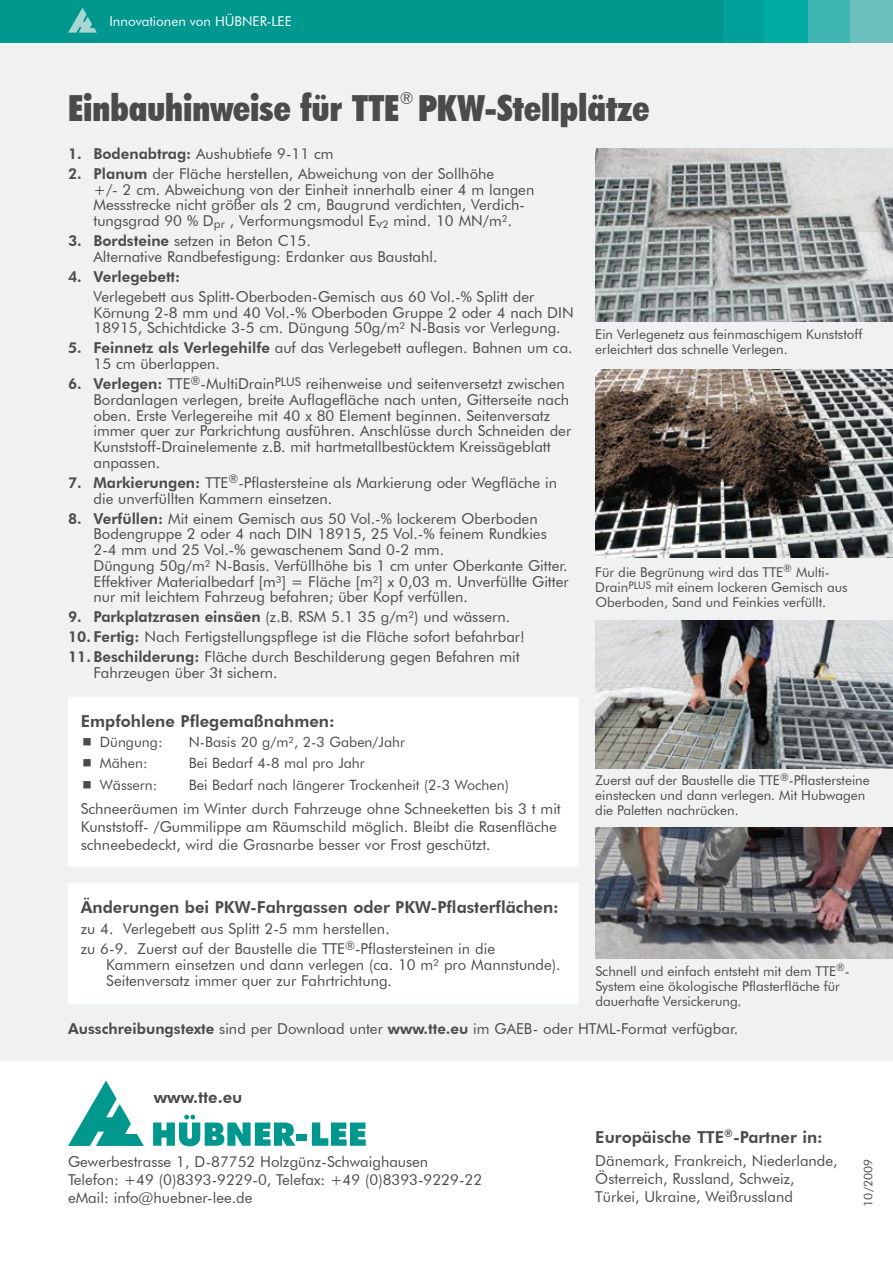
<style>
.page{position:relative;width:893px;height:1263px;background:#fff}
.page>*{position:absolute;margin:0;border:0;box-sizing:border-box;transform-origin:0 0}
.t1{font:900 condensed 36px "Futura BT";color:#4b4b4d}
.t2{font:800 16.5px "Futura BT";color:#4b4b4d}
.t3{font:16.5px "Futura BT";color:#4b4b4d}
.t4{font:15px/15.8px "Futura BT";color:#4b4b4d}
.t5{font:800 15px "Futura BT";color:#4b4b4d}
.t6{font:14.25px "Futura BT";color:#4b4b4d}
.t7{font:13.5px/15px "Futura BT";color:#4b4b4d}
.t8{font:13.5px "Futura BT";color:#fff}
.t9{font:12px "Futura BT";color:#4b4b4d}
.s1{font-weight:800}
</style>
<div class="page">
<div style="left:0;top:43px;width:893px;height:1139px;background:#f0f1f1"></div>
<div style="left:0;top:1060px;width:893px;height:184px;background:#fff"></div>
<div style="left:0;top:0;width:893px;height:43px;background:#00978f"></div>
<svg style="left:68px;top:8px;width:29px;height:25px"></svg>
<div style="left:723px;top:0;width:42px;height:43px;background:#00a19a"></div>
<div style="left:765px;top:0;width:43px;height:43px;background:#00aba4"></div>
<div style="left:808px;top:0;width:42px;height:43px;background:#3eb5b0"></div>
<div style="left:850px;top:0;width:43px;height:43px;background:#69c0bb"></div>
<img style="left:595px;top:149px;width:298px;height:173px">
<img style="left:595px;top:620px;width:298px;height:148px">
<img style="left:595px;top:827px;width:298px;height:132px">
<img style="left:595px;top:369px;width:298px;height:189px">
<div style="left:68px;top:697px;width:510px;height:170px;background:#fff"></div>
<div style="left:68px;top:884px;width:510px;height:120px;background:#fff"></div>
<svg style="left:68px;top:1080px;width:76px;height:66px"></svg>
<svg style="left:153px;top:1115px;width:142px;height:31px"></svg>
<div style="left:296px;top:1134px;width:11px;height:7px;background:#00978f"></div>
<svg style="left:312px;top:1122px;width:54px;height:24px"></svg>
<p class="t8" style="left:109px;top:13px;width:184px">Innovationen von HÜBNER-LEE</p>
<h1 class="t1" style="left:68px;top:86px;width:333px">Einbauhinweise für TTE</h1>
<p class="t3" style="left:400px;top:89px;width:15px">®</p>
<h1 class="t1" style="left:418px;top:86px;width:233px">PKW-Stellplätze</h1>
<p class="t4" style="left:68px;top:145px;width:267px"><span class="s1">1. Bodenabtrag:</span> Aushubtiefe 9-11 cm</p>
<p class="t4" style="left:94px;top:165px;width:442px;text-indent:-25px"><span class="s1">2. Planum</span> der Fläche herstellen, Abweichung von der Sollhöhe<br>+/- 2 cm. Abweichung von der Einheit innerhalb einer 4 m langen Messstrecke nicht größer als 2 cm, Baugrund verdichten, Verdich&shy;tungsgrad 90 % D<sub>pr</sub> , Verformungsmodul E<sub>v</sub><sub>2</sub> mind. 10 MN/m².</p>
<p class="t4" style="left:94px;top:233px;width:345px;text-indent:-26px"><span class="s1">3. Bordsteine</span> setzen in Beton C15.<br>Alternative Randbefestigung: Erdanker aus Baustahl.</p>
<p class="t5" style="left:68px;top:267px;width:114px">4. Verlegebett:</p>
<p class="t4" style="left:94px;top:288px;width:482px">Verlegebett aus Splitt-Oberboden-Gemisch aus 60 Vol.-% Splitt der<br>Körnung 2-8 mm und 40 Vol.-% Oberboden Gruppe 2 oder 4 nach DIN<br>18915, Schichtdicke 3-5 cm. Düngung 50g/m² N-Basis vor Verlegung.</p>
<p class="t4" style="left:94px;top:340px;width:481px;text-indent:-26px"><span class="s1">5. Feinnetz als Verlegehilfe</span> auf das Verlegebett auflegen. Bahnen um ca.<br>15 cm überlappen.</p>
<p class="t4" style="left:94px;top:376px;width:479px;text-indent:-26px"><span class="s1">6. Verlegen:</span> TTE<sup>®</sup>-MultiDrain<sup>PLUS</sup> reihenweise und seitenversetzt zwischen Bordanlagen verlegen, breite Auflagefläche nach unten, Gitterseite nach oben. Erste Verlegereihe mit 40 x 80 Element beginnen. Seitenversatz immer quer zur Parkrichtung ausführen. Anschlüsse durch Schneiden der Kunststoff-Drainelemente z.B. mit hartmetallbestücktem Kreissägeblatt anpassen.</p>
<p class="t4" style="left:94px;top:474px;width:465px;text-indent:-26px"><span class="s1">7. Markierungen:</span> TTE<sup>®</sup>-Pflastersteine als Markierung oder Wegfläche in die unverfüllten Kammern einsetzen.</p>
<p class="t4" style="left:94px;top:510px;width:477px;text-indent:-26px"><span class="s1">8. Verfüllen:</span> Mit einem Gemisch aus 50 Vol.-% lockerem Oberboden Bodengruppe 2 oder 4 nach DIN 18915, 25 Vol.-% feinem Rundkies 2-4 mm und 25 Vol.-% gewaschenem Sand 0-2 mm.<br>Düngung 50g/m² N-Basis. Verfüllhöhe bis 1 cm unter Oberkante Gitter.<br>Effektiver Materialbedarf [m³] = Fläche [m²] x 0,03 m. Unverfüllte Gitter nur mit leichtem Fahrzeug befahren; über Kopf verfüllen.</p>
<p class="t4" style="left:68px;top:609px;width:444px"><span class="s1">9. Parkplatzrasen einsäen</span> (z.B. RSM 5.1 35 g/m²) und wässern.</p>
<p class="t4" style="left:68px;top:629px;width:458px"><span class="s1">10. Fertig:</span> Nach Fertigstellungspflege ist die Fläche sofort befahrbar!</p>
<p class="t4" style="left:94px;top:649px;width:428px;text-indent:-26px"><span class="s1">11. Beschilderung:</span> Fläche durch Beschilderung gegen Befahren mit<br>Fahrzeugen über 3t sichern.</p>
<p class="t2" style="left:81px;top:711px;width:255px">Empfohlene Pflegemaßnahmen:</p>
<p class="t6" style="left:100px;top:733px;width:64px">Düngung:</p>
<p class="t6" style="left:189px;top:733px;width:218px">N-Basis 20 g/m², 2-3 Gaben/Jahr</p>
<p class="t6" style="left:100px;top:755px;width:49px">Mähen:</p>
<p class="t6" style="left:189px;top:755px;width:178px">Bei Bedarf 4-8 mal pro Jahr</p>
<p class="t6" style="left:100px;top:776px;width:59px">Wässern:</p>
<p class="t6" style="left:189px;top:776px;width:322px">Bei Bedarf nach längerer Trockenheit (2-3 Wochen)</p>
<p class="t4" style="left:81px;top:800px;width:482px;line-height:18px">Schneeräumen im Winter durch Fahrzeuge ohne Schneeketten bis 3 t mit<br>Kunststoff- /Gummilippe am Räumschild möglich. Bleibt die Rasenfläche schneebedeckt, wird die Grasnarbe besser vor Frost geschützt.</p>
<p class="t7" style="left:595px;top:326px;width:269px">Ein Verlegenetz aus feinmaschigem Kunststoff erleichtert das schnelle Verlegen.</p>
<p class="t7" style="left:595px;top:564px;width:254px">Für die Begrünung wird das TTE<sup>®</sup> Multi-<br>Drain<sup>PLUS</sup> mit einem lockeren Gemisch aus<br>Oberboden, Sand und Feinkies verfüllt.</p>
<p class="t7" style="left:595px;top:773px;width:276px">Zuerst auf der Baustelle die TTE<sup>®</sup>-Pflastersteine einstecken und dann verlegen. Mit Hubwagen die Paletten nachrücken.</p>
<p class="t2" style="left:81px;top:897px;width:479px">Änderungen bei PKW-Fahrgassen oder PKW-Pflasterflächen:</p>
<p class="t4" style="left:81px;top:919px;width:416px;line-height:20px">zu 4. Verlegebett aus Splitt 2-5 mm herstellen.<br>zu 6-9. Zuerst auf der Baustelle die TTE<sup>®</sup>-Pflastersteinen in die</p>
<p class="t4" style="left:106px;top:956px;width:456px">Kammern einsetzen und dann verlegen (ca. 10 m² pro Mannstunde).<br>Seitenversatz immer quer zur Fahrtrichtung.</p>
<p class="t7" style="left:595px;top:963px;width:256px">Schnell und einfach entsteht mit dem TTE<sup>®</sup>-<br>System eine ökologische Pflasterfläche für dauerhafte Versickerung.</p>
<p class="t4" style="left:68px;top:1020px;width:672px"><span class="s1">Ausschreibungstexte</span> sind per Download unter <span class="s1">www.tte.eu</span> im GAEB- oder HTML-Format verfügbar.</p>
<p class="t2" style="left:154px;top:1087px;width:90px">www.tte.eu</p>
<p class="t4" style="left:68px;top:1152px;width:416px;line-height:18px">Gewerbestrasse 1, D-87752 Holzgünz-Schwaighausen<br>Telefon: +49 (0)8393-9229-0, Telefax: +49 (0)8393-9229-22 eMail: info@huebner-lee.de</p>
<p class="t2" style="left:595px;top:1127px;width:229px">Europäische TTE<sup>®</sup>-Partner in:</p>
<p class="t4" style="left:595px;top:1152px;width:244px;line-height:18px">Dänemark, Frankreich, Niederlande,<br>Österreich, Russland, Schweiz,<br>Türkei, Ukraine, Weißrussland</p>
<p class="t9" style="left:861px;top:1206px;width:49px;rotate:-90deg">10/2009</p>
</div>
